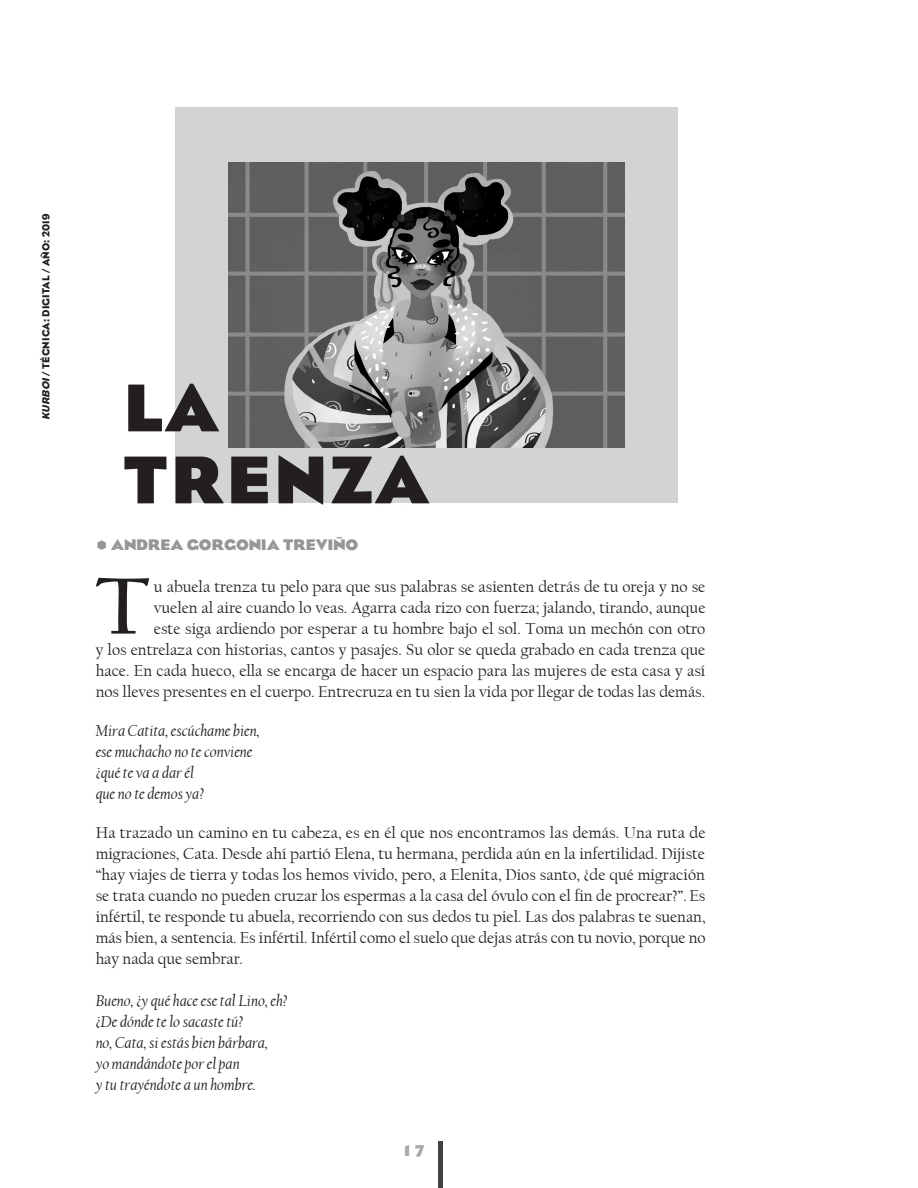
<style>
.page{position:relative;width:918px;height:1188px;background:#fff}
.page>*{position:absolute;margin:0;border:0;box-sizing:border-box;transform-origin:0 0}
.capitular{font:700 83.55px "Californian FB";color:#231f20}
.t1{font:700 69px/72px "Eagle";letter-spacing:.045em;color:#231f20}
.sin_sangria{font:16.5px/21px "Californian FB";letter-spacing:-.005em;color:#231f20;text-align:justify}
.capitular-2{font:16.5px/21px "Californian FB";color:#231f20;text-align:right}
.sin_sangria-2{font:italic 16.5px "Californian FB";letter-spacing:-.005em;color:#231f20}
.t2{font:700 13.5px "OPTI Eagle";color:#949698}
.numeracíon{font:700 13.5px "OPTI Eagle";color:#a7a9ac}
.Cedula{font:10.5px "Eagle";letter-spacing:.01em;color:#231f20}
.s1{font-style:italic}
</style>
<div class="page">
<div style="left:438px;top:1142px;width:5px;height:46px;background:#414142"></div>
<div style="left:175px;top:107px;width:503px;height:396px;background:#d1d3d4"></div>
<img style="left:229px;top:162px;width:395px;height:286px">
<p class="Cedula" style="left:40px;top:420px;width:208px;rotate:-90deg"><span class="s1">KURBOI</span>/ TÉCNICA: DIGITAL / AÑO: 2019</p>
<p class="t1" style="left:123px;top:373px;width:306px">LA<br>TRENZA</p>
<p class="t2" style="left:111px;top:534px;width:249px">ANDREA GORGONIA TREVIÑO</p>
<p class="capitular" style="left:96px;top:559px;width:56px">T</p>
<p class="capitular-2" style="left:96px;top:576px;width:611px">u abuela trenza tu pelo para que sus palabras se asienten detrás de tu oreja y no se<br>vuelen al aire cuando lo veas. Agarra cada rizo con fuerza; jalando, tirando, aunque<br>este siga ardiendo por esperar a tu hombre bajo el sol. Toma un mechón con otro<br>y los entrelaza con historias, cantos y pasajes. Su olor se queda grabado en cada trenza que hace. En cada hueco, ella se encarga de hacer un espacio para las mujeres de esta casa y así nos lleves presentes en el cuerpo. Entrecruza en tu sien la vida por llegar de todas las demás.</p>
<p class="sin_sangria-2" style="left:96px;top:721px;width:166px">Mira Catita, escúchame bien,</p>
<p class="sin_sangria-2" style="left:96px;top:742px;width:158px">ese muchacho no te conviene</p>
<p class="sin_sangria-2" style="left:96px;top:763px;width:100px">¿qué te va a dar él</p>
<p class="sin_sangria-2" style="left:96px;top:784px;width:110px">que no te demos ya?</p>
<p class="sin_sangria" style="left:96px;top:822px;width:611px">Ha trazado un camino en tu cabeza, es en él que nos encontramos las demás. Una ruta de migraciones, Cata. Desde ahí partió Elena, tu hermana, perdida aún en la infertilidad. Dijiste “hay viajes de tierra y todas los hemos vivido, pero, a Elenita, Dios santo, ¿de qué migración se trata cuando no pueden cruzar los espermas a la casa del óvulo con el fin de procrear?”. Es infértil, te responde tu abuela, recorriendo con sus dedos tu piel. Las dos palabras te suenan, más bien, a sentencia. Es infértil. Infértil como el suelo que dejas atrás con tu novio, porque no hay nada que sembrar.</p>
<p class="sin_sangria-2" style="left:96px;top:991px;width:194px">Bueno, ¿y qué hace ese tal Lino, eh?</p>
<p class="sin_sangria-2" style="left:96px;top:1012px;width:149px">¿De dónde te lo sacaste tú?</p>
<p class="sin_sangria-2" style="left:96px;top:1033px;width:174px">no, Cata, si estás bien bárbara,</p>
<p class="sin_sangria-2" style="left:96px;top:1054px;width:146px">yo mandándote por el pan</p>
<p class="sin_sangria-2" style="left:96px;top:1075px;width:162px">y tu trayéndote a un hombre.</p>
<p class="numeracíon" style="left:401px;top:1141px;width:26px">17</p>
</div>
